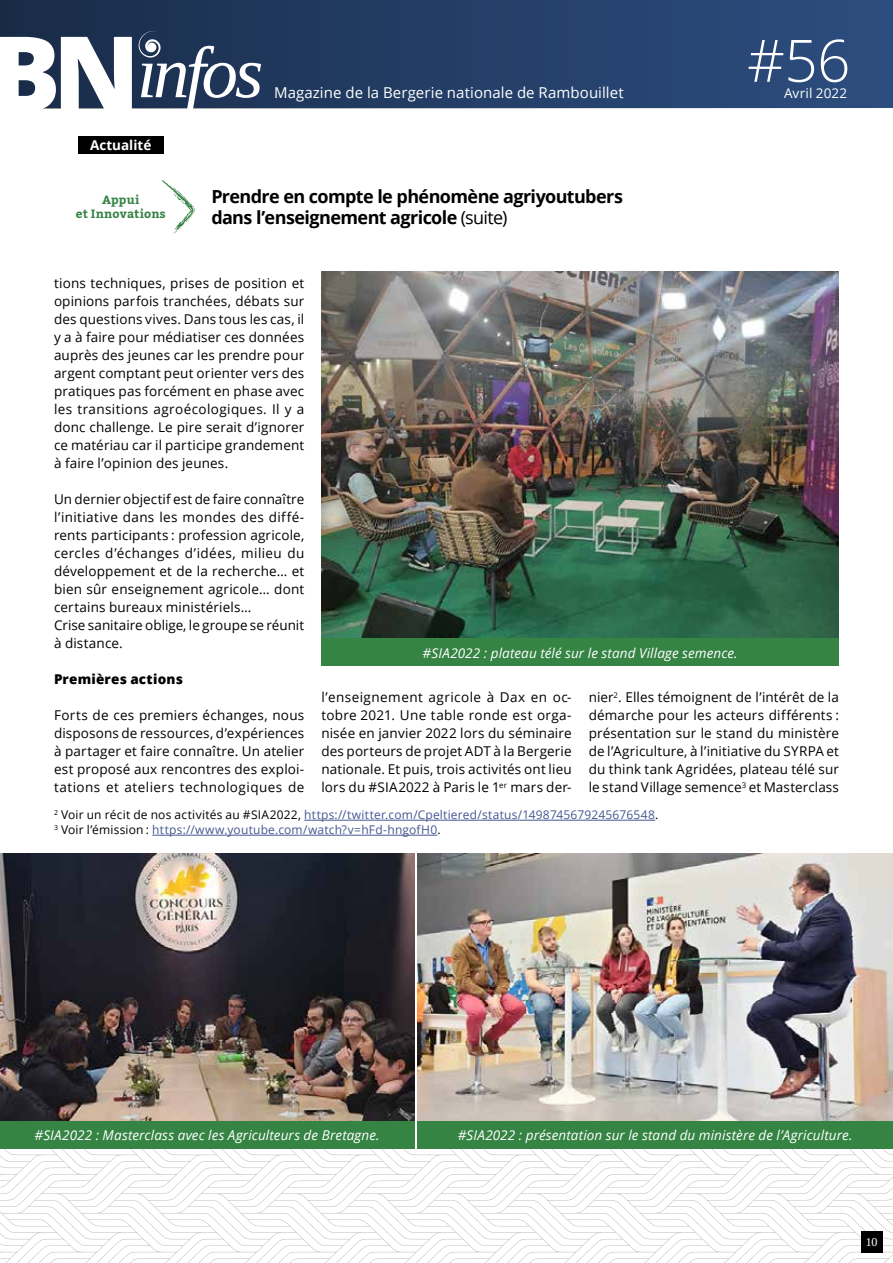
<style>
.page{position:relative;width:893px;height:1263px;background:#fff}
.page>*{position:absolute;margin:0;border:0;box-sizing:border-box;transform-origin:0 0}
.t1{font:800 104.55px "Open Sans";color:#fff}
.t2{font:300 58.5px "Open Sans";color:#fff}
.t3{font:700 18px/21px "Open Sans";letter-spacing:-.03em;color:#000}
.t4{font:15px "Open Sans";letter-spacing:.005em;color:#fff}
.t5{font:13.5px/18px "Open Sans";letter-spacing:.01em;color:#000;text-align:justify}
.t6{font:italic 13.5px "Open Sans";letter-spacing:.01em;color:#fff}
.t7{font:800 13.5px "Open Sans";letter-spacing:.015em;color:#000}
.t8{font:700 13.5px "Open Sans";color:#fff}
.t9{font:13.5px "Open Sans";letter-spacing:.005em;color:#fff}
.t10{font:12px/15px "Open Sans";letter-spacing:.015em;color:#465792}
.t11{font:700 12px/14.4px "Kadwa";letter-spacing:.01em;color:#358444;text-align:center}
.t12{font:12px "Tinos";color:#fff}
.s1{font-weight:400}
.s2{color:#000}
</style>
<div class="page">
<svg style="left:0;top:1148px;width:893px;height:115px"></svg>
<div style="left:861px;top:1231px;width:21px;height:21px;background:#000"></div>
<div style="left:0;top:0;width:893px;height:108px;background:linear-gradient(to right,#192c49,#2d4e80)"></div>
<svg style="left:139px;top:31px;width:122px;height:78px"></svg>
<div style="left:78px;top:136px;width:85px;height:17px;background:#000"></div>
<svg style="left:161px;top:180px;width:34px;height:54px"></svg>
<hr style="left:304px;top:820px;width:351px;height:1px;background:#465792">
<hr style="left:152px;top:835px;width:285px;height:1px;background:#465792">
<img style="left:321px;top:271px;width:518px;height:368px">
<img style="left:417px;top:853px;width:476px;height:268px">
<img style="left:0;top:853px;width:414px;height:268px">
<div style="left:321px;top:639px;width:518px;height:27px;background:#358444"></div>
<div style="left:417px;top:1121px;width:476px;height:27px;background:#358444"></div>
<div style="left:0;top:1121px;width:414px;height:27px;background:#358444"></div>
<h1 class="t1" style="left:-10px;top:-6px;width:151px">BN</h1>
<p class="t8" style="left:90px;top:135px;width:63px">Actualité</p>
<p class="t11" style="left:76px;top:193px;width:91px">Appui<br>et Innovations</p>
<p class="t4" style="left:274px;top:82px;width:351px">Magazine de la Bergerie nationale de Rambouillet</p>
<h3 class="t3" style="left:211px;top:186px;width:413px">Prendre en compte le phénomène agriyoutubers dans l’enseignement agricole <span class="s1">(suite)</span></h3>
<h2 class="t2" style="left:747px;top:20px;width:105px">#56</h2>
<p class="t9" style="left:784px;top:84px;width:65px">Avril 2022</p>
<p class="t5" style="left:54px;top:274px;width:252px">tions techniques, prises de position et opinions parfois tranchées, débats sur des questions vives. Dans tous les cas, il y a à faire pour médiatiser ces données auprès des jeunes car les prendre pour argent comptant peut orienter vers des pratiques pas forcément en phase avec les transitions agroécologiques. Il y a donc challenge. Le pire serait d’ignorer ce matériau car il participe grandement à faire l’opinion des jeunes.</p>
<p class="t5" style="left:54px;top:490px;width:252px;text-align:left">Un dernier objectif est de faire connaître l’initiative dans les mondes des diffé&shy;rents participants : profession agricole, cercles d’échanges d’idées, milieu du développement et de la recherche… et bien sûr enseignement agricole… dont certains bureaux ministériels…<br>Crise sanitaire oblige, le groupe se réunit à distance.</p>
<p class="t7" style="left:54px;top:669px;width:130px">Premières actions</p>
<p class="t5" style="left:54px;top:706px;width:252px">Forts de ces premiers échanges, nous disposons de ressources, d’expériences à partager et faire connaître. Un atelier est proposé aux rencontres des exploi&shy;tations et ateliers technologiques de</p>
<p class="t6" style="left:423px;top:643px;width:317px">#SIA2022 : plateau télé sur le stand Village semence.</p>
<p class="t5" style="left:321px;top:688px;width:252px">l’enseignement agricole à Dax en oc&shy;tobre 2021. Une table ronde est orga&shy;nisée en janvier 2022 lors du séminaire des porteurs de projet ADT à la Bergerie nationale. Et puis, trois activités ont lieu lors du #SIA2022 à Paris le 1<sup>er</sup> mars der-</p>
<p class="t5" style="left:589px;top:688px;width:252px">nier<sup>2</sup>. Elles témoignent de l’intérêt de la démarche pour les acteurs différents : présentation sur le stand du ministère de l’Agriculture, à l’initiative du SYRPA et du think tank Agridées, plateau télé sur le stand Village semence<sup>3</sup> et Masterclass</p>
<p class="t10" style="left:54px;top:807px;width:606px"><sup>2</sup> <span class="s2">Voir un récit de nos activités au #SIA2022,</span> https://twitter.com/Cpeltiered/status/1498745679245676548<span class="s2">.<br></span><sup>3</sup> <span class="s2">Voir l’émission :</span> https://www.youtube.com/watch?v=hFd-hngofH0<span class="s2">.</span></p>
<p class="t6" style="left:35px;top:1125px;width:347px">#SIA2022 : Masterclass avec les Agriculteurs de Bretagne.</p>
<p class="t6" style="left:458px;top:1125px;width:396px">#SIA2022 : présentation sur le stand du ministère de l’Agriculture.</p>
<p class="t12" style="left:866px;top:1234px;width:13px">10</p>
</div>
